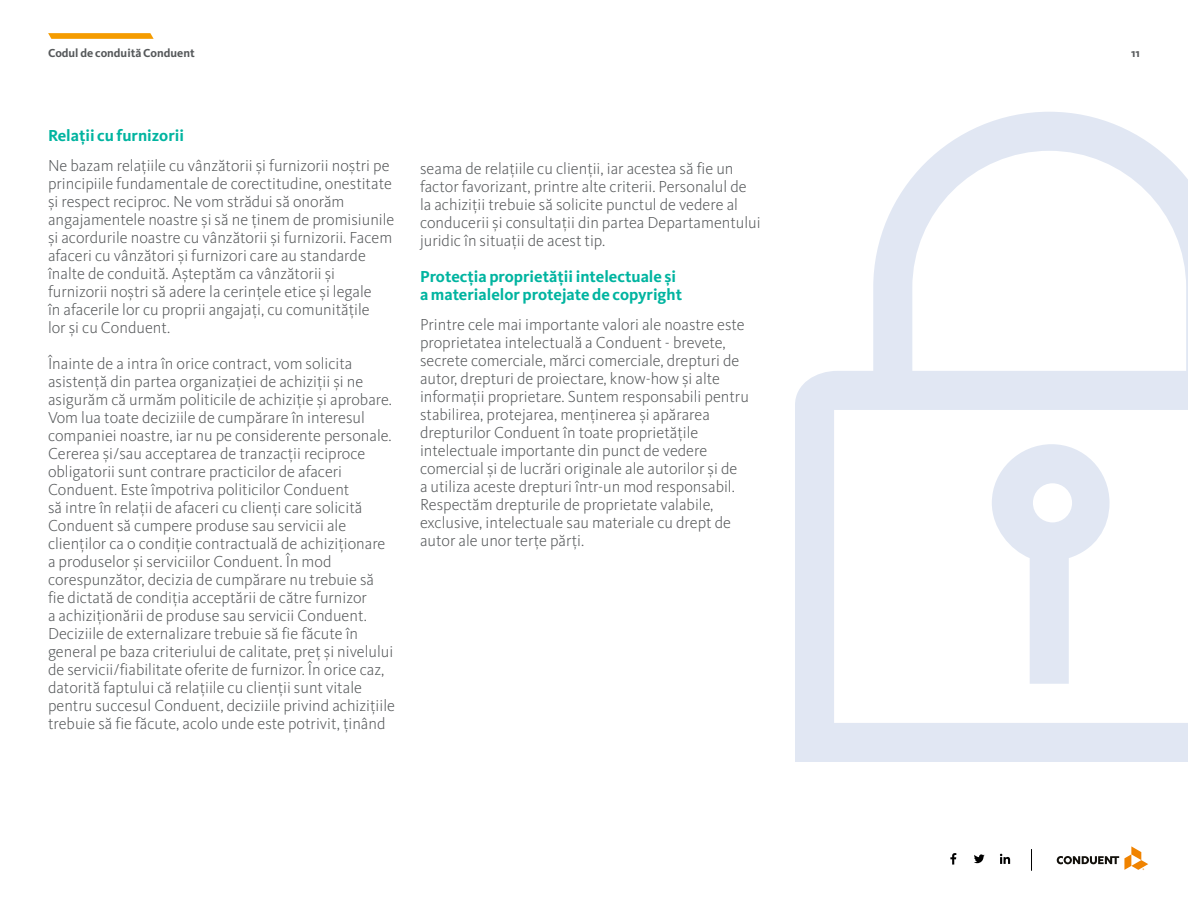
<style>
.page{position:relative;width:1188px;height:918px;background:#fff}
.page>*{position:absolute;margin:0;border:0;box-sizing:border-box;transform-origin:0 0}
.t1{font:300 16.5px/18px "Kievit Pro";color:#55585a}
.t2{font:700 16.5px/18px "Kievit Pro";color:#00b4a0}
.t3{font:700 12px "Kievit Pro";color:#55585a}
</style>
<div class="page">
<svg style="left:795px;top:112px;width:393px;height:650px"></svg>
<svg style="left:992px;top:444px;width:118px;height:240px"></svg>
<svg style="left:974px;top:854px;width:11px;height:9px"></svg>
<svg style="left:1000px;top:854px;width:10px;height:10px"></svg>
<svg style="left:950px;top:853px;width:6px;height:12px"></svg>
<svg style="left:1031px;top:849px;width:1px;height:22px"></svg>
<svg style="left:48px;top:33px;width:106px;height:6px"></svg>
<svg style="left:1057px;top:846px;width:91px;height:24px"></svg>
<p class="t3" style="left:48px;top:46px;width:148px">Codul de conduită Conduent</p>
<p class="t3" style="left:1131px;top:46px;width:10px">11</p>
<p class="t2" style="left:48px;top:126px;width:138px">Relaţii cu furnizorii</p>
<p class="t1" style="left:48px;top:156px;width:348px">Ne bazam relaţiile cu vânzătorii şi furnizorii noştri pe principiile fundamentale de corectitudine, onestitate şi respect reciproc. Ne vom strădui să onorăm angajamentele noastre şi să ne ţinem de promisiunile şi acordurile noastre cu vânzătorii şi furnizorii. Facem afaceri cu vânzători şi furnizori care au standarde înalte de conduită. Aşteptăm ca vânzătorii şi furnizorii noştri să adere la cerinţele etice şi legale<br>în afacerile lor cu proprii angajaţi, cu comunităţile<br>lor şi cu Conduent.</p>
<p class="t1" style="left:48px;top:354px;width:349px">Înainte de a intra în orice contract, vom solicita asistenţă din partea organizaţiei de achiziţii şi ne asigurăm că urmăm politicile de achiziţie şi aprobare.<br>Vom lua toate deciziile de cumpărare în interesul companiei noastre, iar nu pe considerente personale.<br>Cererea şi/sau acceptarea de tranzacţii reciproce obligatorii sunt contrare practicilor de afaceri Conduent. Este împotriva politicilor Conduent<br>să intre în relaţii de afaceri cu clienţi care solicită Conduent să cumpere produse sau servicii ale clienţilor ca o condiţie contractuală de achiziţionare a produselor şi serviciilor Conduent. În mod corespunzător, decizia de cumpărare nu trebuie să<br>fie dictată de condiţia acceptării de către furnizor<br>a achiziţionării de produse sau servicii Conduent.<br>Deciziile de externalizare trebuie să fie făcute în general pe baza criteriului de calitate, preţ şi nivelului de servicii/fiabilitate oferite de furnizor. În orice caz, datorită faptului că relaţiile cu clienţii sunt vitale pentru succesul Conduent, deciziile privind achiziţiile trebuie să fie făcute, acolo unde este potrivit, ținând</p>
<p class="t1" style="left:420px;top:159px;width:342px">seama de relaţiile cu clienţii, iar acestea să fie un factor favorizant, printre alte criterii. Personalul de la achiziţii trebuie să solicite punctul de vedere al conducerii şi consultaţii din partea Departamentului juridic în situaţii de acest tip.</p>
<p class="t2" style="left:420px;top:267px;width:264px">Protecţia proprietăţii intelectuale şi a materialelor protejate de copyright</p>
<p class="t1" style="left:420px;top:316px;width:330px">Printre cele mai importante valori ale noastre este proprietatea intelectuală a Conduent - brevete, secrete comerciale, mărci comerciale, drepturi de autor, drepturi de proiectare, know-how și alte informații proprietare. Suntem responsabili pentru stabilirea, protejarea, menținerea și apărarea drepturilor Conduent în toate proprietățile intelectuale importante din punct de vedere comercial și de lucrări originale ale autorilor și de a utiliza aceste drepturi într-un mod responsabil.<br>Respectăm drepturile de proprietate valabile, exclusive, intelectuale sau materiale cu drept de autor ale unor terțe părți.</p>
</div>
